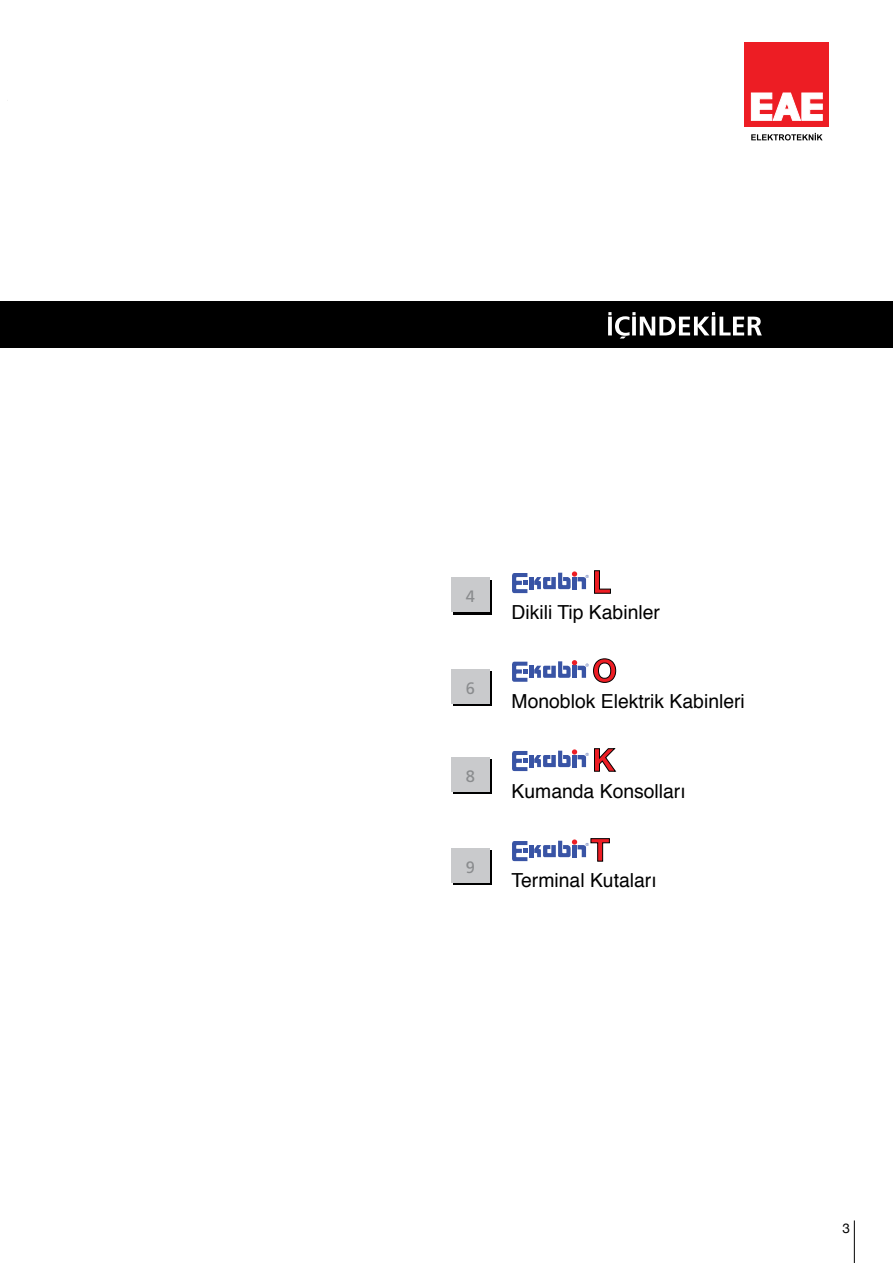
<style>
.page{position:relative;width:893px;height:1263px;background:#fff}
.page>*{position:absolute;margin:0;border:0;box-sizing:border-box;transform-origin:0 0}
.t1{font:19.35px "Helvetica";color:#000}
.t2{font:16.5px "Frutiger LT Std";color:#8a8c8e}
.t3{font:13.5px "Helvetica Neue";color:#000}
</style>
<div class="page">
<div style="left:0;top:301px;width:893px;height:47px;background:#000"></div>
<svg style="left:608px;top:312px;width:154px;height:26px"></svg>
<svg style="left:751px;top:133px;width:72px;height:7px"></svg>
<div style="left:744px;top:43px;width:85px;height:84px;background:#ed1d24"></div>
<svg style="left:751px;top:93px;width:72px;height:28px"></svg>
<hr style="left:854px;top:1220px;width:1px;height:43px;background:#000">
<svg style="left:453px;top:580px;width:38px;height:34px"></svg>
<div style="left:451px;top:578px;width:38px;height:34px;background:#c9cacc"></div>
<hr style="left:530px;top:577px;width:4px;height:12px;background:#3954a5">
<svg style="left:534px;top:571px;width:76px;height:22px"></svg>
<svg style="left:512px;top:573px;width:15px;height:20px"></svg>
<div style="left:453px;top:671px;width:38px;height:34px;background:#c9cacc"></div>
<div style="left:451px;top:669px;width:38px;height:34px;background:#c9cacc"></div>
<hr style="left:530px;top:666px;width:4px;height:12px;background:#3954a5">
<svg style="left:534px;top:659px;width:82px;height:23px"></svg>
<svg style="left:512px;top:661px;width:15px;height:21px"></svg>
<svg style="left:453px;top:760px;width:38px;height:34px"></svg>
<div style="left:451px;top:757px;width:38px;height:34px;background:#c9cacc"></div>
<hr style="left:530px;top:755px;width:4px;height:12px;background:#3954a5">
<svg style="left:534px;top:749px;width:81px;height:22px"></svg>
<svg style="left:512px;top:751px;width:15px;height:20px"></svg>
<div style="left:453px;top:850px;width:38px;height:34px;background:#c9cacc"></div>
<div style="left:451px;top:848px;width:38px;height:34px;background:#c9cacc"></div>
<hr style="left:530px;top:845px;width:4px;height:12px;background:#3954a5">
<svg style="left:534px;top:838px;width:75px;height:23px"></svg>
<svg style="left:512px;top:841px;width:15px;height:20px"></svg>
<p class="t2" style="left:466px;top:587px;width:11px">4</p>
<p class="t2" style="left:466px;top:678px;width:11px">6</p>
<p class="t2" style="left:466px;top:766px;width:11px">8</p>
<p class="t2" style="left:466px;top:857px;width:11px">9</p>
<p class="t1" style="left:512px;top:597px;width:150px">Dikili Tip Kabinler</p>
<p class="t1" style="left:512px;top:686px;width:235px">Monoblok Elektrik Kabinleri</p>
<p class="t1" style="left:512px;top:776px;width:176px">Kumanda Konsolları</p>
<p class="t1" style="left:512px;top:865px;width:147px">Terminal Kutaları</p>
<p class="t3" style="left:842px;top:1219px;width:9px">3</p>
</div>
